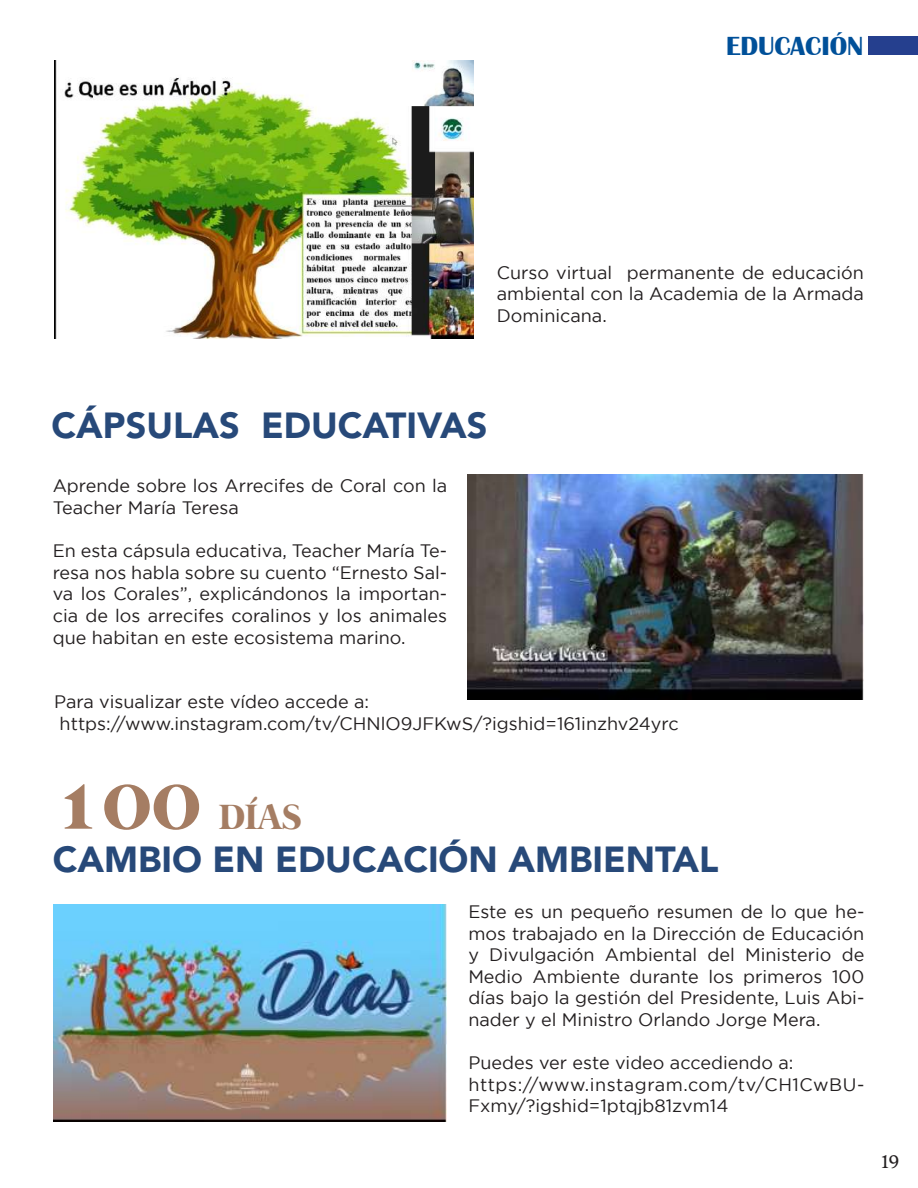
<style>
.page{position:relative;width:918px;height:1188px;background:#fff}
.page>*{position:absolute;margin:0;border:0;box-sizing:border-box;transform-origin:0 0}
.t1{font:700 90px "Mermaid";color:#a57d63}
.t2{font:900 36px "Avenir LT Std";color:#274979}
.t3{font:700 36px "Mermaid";color:#a57d63}
.t4{font:700 27px "Britannic";color:#005099}
.t5{font:18px/21.6px "Gotham";color:#231f20}
.t6{font:18px "Artifex CF";color:#231f20}
</style>
<div class="page">
<img style="left:467px;top:475px;width:396px;height:225px">
<img style="left:54px;top:905px;width:392px;height:217px">
<img style="left:55px;top:60px;width:419px;height:279px">
<div style="left:868px;top:37px;width:50px;height:18px;background:#253f8e"></div>
<h3 class="t4" style="left:726px;top:31px;width:139px">EDUCACIÓN</h3>
<p class="t5" style="left:497px;top:261px;width:369px;text-align:justify">Curso virtual permanente de educación ambiental con la Academia de la Armada Dominicana.</p>
<h2 class="t2" style="left:52px;top:404px;width:437px">CÁPSULAS EDUCATIVAS</h2>
<p class="t5" style="left:53px;top:475px;width:396px">Aprende sobre los Arrecifes de Coral con la<br>Teacher María Teresa</p>
<p class="t5" style="left:53px;top:540px;width:396px;text-align:justify">En esta cá psula educativa, Teacher María Te&shy;resa nos habla sobre su cuento “Ernesto Sal&shy;va los Corales”, explicándonos la importan&shy;cia de los arrecifes coralinos y los animales que habitan en este ecosistema marino.</p>
<p class="t5" style="left:54px;top:691px;width:626px">Para visualizar este vídeo accede a: https://www.instagram.com/tv/CHNlO9JFKwS/?igshid=161inzhv24yrc</p>
<h1 class="t1" style="left:53px;top:748px;width:150px">100</h1>
<h2 class="t3" style="left:219px;top:796px;width:84px">DÍAS</h2>
<h2 class="t2" style="left:53px;top:838px;width:667px">CAMBIO EN EDUCACIÓN AMBIENTAL</h2>
<p class="t5" style="left:468px;top:901px;width:398px;text-align:justify">Este es un pequeño resumen de lo que he&shy;mos trabajado en la Dirección de Educación y Divulgación Ambiental del Ministerio de Medio Ambiente durante los primeros 100 días bajo la gestión del Presidente, Luis Abi&shy;nader y el Ministro Orlando Jorge Mera.</p>
<p class="t5" style="left:468px;top:1052px;width:397px">Puedes ver este video accediendo a: https://www.instagram.com/tv/CH1CwBU-<br>Fxmy/?igshid=1ptqjb81zvm14</p>
<p class="t6" style="left:882px;top:1151px;width:19px">19</p>
</div>
